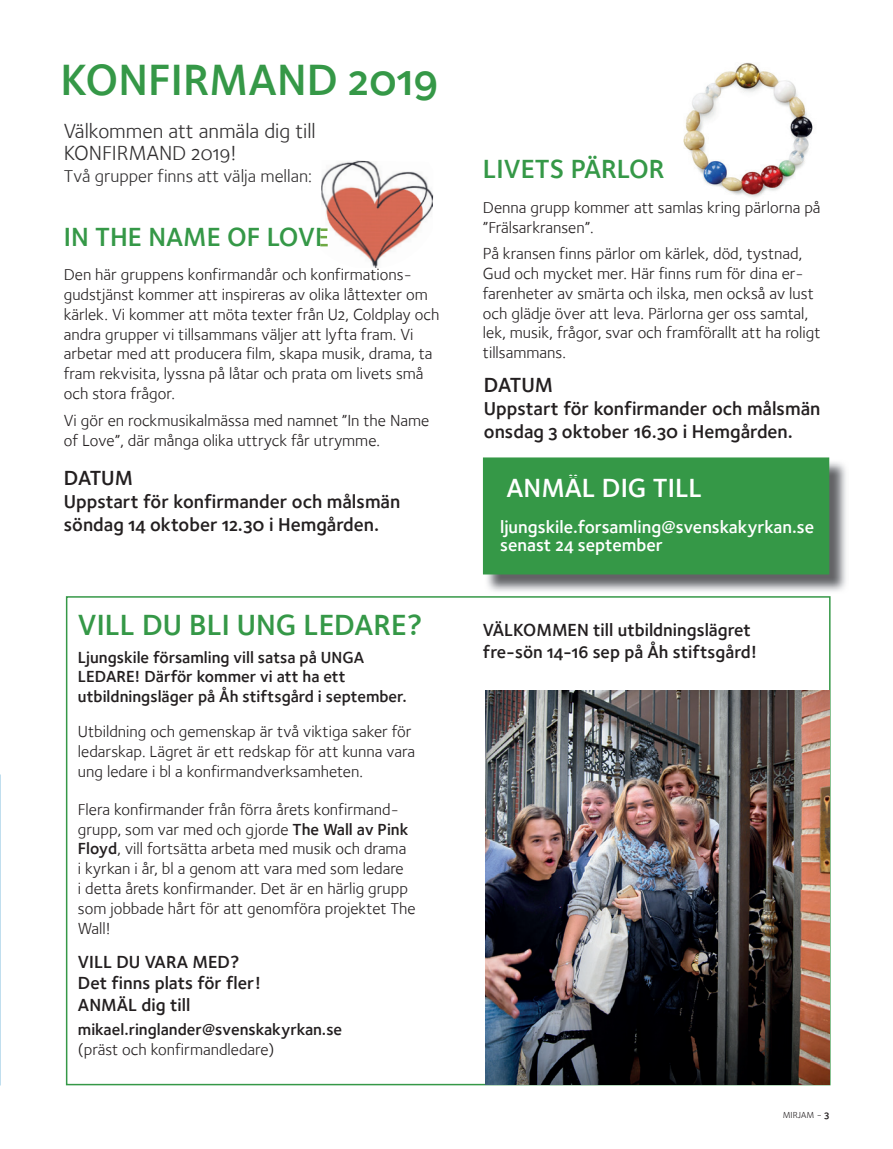
<style>
.page{position:relative;width:893px;height:1149px;background:#fff}
.page>*{position:absolute;margin:0;border:0;box-sizing:border-box;transform-origin:0 0}
.t1{font:45px "Foundry Sterling Demi OSF";color:#359847}
.t2{font:30px "Foundry Sterling Demi OSF";color:#359847}
.t3{font:27px "Foundry Sterling Demi OSF";color:#359847}
.t4{font:27px "Foundry Sterling Demi OSF";color:#fff}
.t5{font:21px/22.5px "Foundry Sterling Book OSF";color:#312f30}
.t6{font:21px "Foundry Sterling Demi OSF";letter-spacing:-.005em;color:#231f20}
.t7{font:19.2px/23px "Foundry Sterling Demi OSF";color:#231f20}
.t8{font:18px/21.6px "Foundry Sterling Demi OSF";color:#231f20}
.t9{font:18px/18px "Foundry Sterling Demi OSF";color:#fff}
.t10{font:18px "Foundry Sterling";color:#312f30}
.t11{font:16.5px/19.8px "Foundry Sterling Book OSF";color:#231f20}
.t12{font:16.5px/19.8px "Foundry Sterling Demi OSF";color:#231f20}
.t13{font:9px "Foundry Sterling Book OSF";color:#231f20}
.s1{font-family:"Foundry Sterling Demi OSF"}
.s2{font-size:10.5px}
.s3{font-family:"Foundry Sterling Demi OSF";font-size:10.5px}
</style>
<div class="page">
<img style="left:485px;top:459px;width:361px;height:133px">
<div style="left:483px;top:457px;width:346px;height:117px;background:#359847"></div>
<img style="left:321px;top:160px;width:112px;height:108px">
<img style="left:320px;top:228px;width:9px;height:19px">
<img style="left:485px;top:690px;width:344px;height:394px">
<img style="left:683px;top:63px;width:130px;height:135px">
<h1 class="t1" style="left:61px;top:54px;width:379px">KONFIRMAND 2019</h1>
<p class="t5" style="left:64px;top:120px;width:253px">Välkommen att anmäla dig till<br>KONFIRMAND 2019!</p>
<p class="t10" style="left:64px;top:166px;width:250px">Två grupper finns att välja mellan:</p>
<h3 class="t3" style="left:64px;top:221px;width:267px">IN THE NAME OF LOVE</h3>
<p class="t11" style="left:64px;top:264px;width:377px">Den här gruppens konfirmandår och konfirmations&shy;gudstjänst kommer att inspireras av olika låttexter om kärlek. Vi kommer att möta texter från U2, Coldplay och andra grupper vi tillsammans väljer att lyfta fram. Vi arbetar med att producera film, skapa musik, drama, ta fram rekvisita, lyssna på låtar och prata om livets små och stora frågor.</p>
<p class="t11" style="left:64px;top:410px;width:367px">Vi gör en rockmusikalmässa med namnet ”In the Name of Love”, där många olika uttryck får utrymme.</p>
<p class="t6" style="left:64px;top:465px;width:71px">DATUM</p>
<p class="t7" style="left:64px;top:489px;width:338px">Uppstart för konfirmander och målsmän söndag 14 oktober 12.30 i Hemgården.</p>
<h2 class="t2" style="left:78px;top:607px;width:346px">VILL DU BLI UNG LEDARE?</h2>
<p class="t12" style="left:78px;top:646px;width:330px">Ljungskile församling vill satsa på UNGA<br>LEDARE! Därför kommer vi att ha ett utbildningsläger på Åh stiftsgård i september.</p>
<p class="t11" style="left:78px;top:721px;width:339px">Utbildning och gemenskap är två viktiga saker för ledarskap. Lägret är ett redskap för att kunna vara ung ledare i bl a konfirmandverksamheten.</p>
<p class="t11" style="left:78px;top:799px;width:339px">Flera konfirmander från förra årets konfirmand&shy;grupp, som var med och gjorde <span class="s1">The Wall av Pink Floyd</span>, vill fortsätta arbeta med musik och drama<br>i kyrkan i år, bl a genom att vara med som ledare<br>i detta årets konfirmander. Det är en härlig grupp som jobbade hårt för att genomföra projektet The Wall!</p>
<p class="t8" style="left:78px;top:950px;width:185px">VILL DU VARA MED?<br>Det finns plats för fler!<br>ANMÄL dig till</p>
<p class="t12" style="left:78px;top:1019px;width:266px">mikael.ringlander@svenskakyrkan.se</p>
<p class="t11" style="left:78px;top:1039px;width:198px">(präst och konfirmandledare)</p>
<h3 class="t3" style="left:483px;top:153px;width:183px">LIVETS PÄRLOR</h3>
<p class="t11" style="left:483px;top:198px;width:339px">Denna grupp kommer att samlas kring pärlorna på ”Frälsarkransen”.</p>
<p class="t11" style="left:483px;top:243px;width:339px">På kransen finns pärlor om kärlek, död, tystnad, Gud och mycket mer. Här finns rum för dina er&shy;farenheter av smärta och ilska, men också av lust och glädje över att leva. Pärlorna ger oss samtal, lek, musik, frågor, svar och framförallt att ha roligt tillsammans.</p>
<p class="t6" style="left:484px;top:372px;width:71px">DATUM</p>
<p class="t7" style="left:484px;top:396px;width:338px">Uppstart för konfirmander och målsmän onsdag 3 oktober 16.30 i Hemgården.</p>
<h3 class="t4" style="left:506px;top:472px;width:197px">ANMÄL DIG TILL</h3>
<p class="t9" style="left:500px;top:517px;width:316px">ljungskile.forsamling@svenskakyrkan.se senast 24 september</p>
<p class="t8" style="left:483px;top:619px;width:276px">VÄLKOMMEN till utbildningslägret fre-sön 14-16 sep på Åh stiftsgård!</p>
<p class="t13" style="left:783px;top:1109px;width:48px">MIRJAM <span class="s2">-</span> <span class="s3">3</span></p>
</div>
